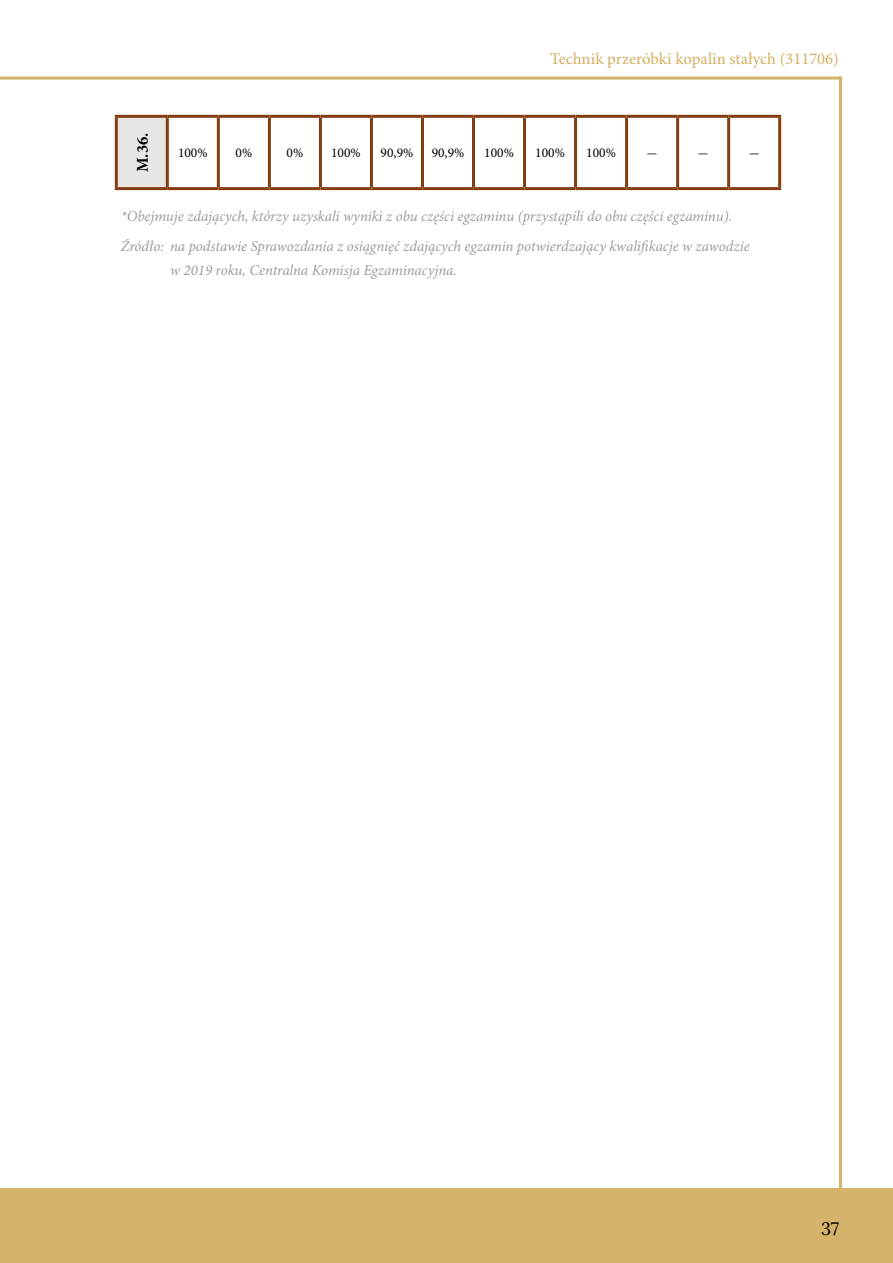
<style>
.page{position:relative;width:893px;height:1263px;background:#fff}
.page>*{position:absolute;margin:0;border:0;box-sizing:border-box;transform-origin:0 0}
.t1{font:18px "Lora";color:#000}
.t2{font:500 16.5px "Minion Pro";color:#d5b36b}
.t3{font:700 16.5px "Minion Pro";color:#000}
.t4{font:italic 15px/30.6px "Minion Pro";letter-spacing:-.005em;color:#9d9d9c}
.t5{font:13.5px "Minion Pro";color:#000}
</style>
<div class="page">
<div style="left:0;top:1188px;width:893px;height:75px;background:#d5b36b"></div>
<hr style="left:839px;top:77px;width:3px;height:1113px;background:#d5b36b">
<hr style="left:0;top:77px;width:842px;height:3px;background:#d5b36b">
<div style="left:116px;top:116px;width:51px;height:73px;background:#e8e5e2"></div>
<hr style="left:115px;top:115px;width:52px;height:3px;background:#843d12">
<hr style="left:115px;top:118px;width:3px;height:69px;background:#843d12">
<hr style="left:167px;top:115px;width:51px;height:3px;background:#843d12">
<hr style="left:166px;top:118px;width:3px;height:69px;background:#843d12">
<hr style="left:218px;top:115px;width:51px;height:3px;background:#843d12">
<hr style="left:217px;top:118px;width:3px;height:69px;background:#843d12">
<hr style="left:269px;top:115px;width:51px;height:3px;background:#843d12">
<hr style="left:268px;top:118px;width:3px;height:69px;background:#843d12">
<hr style="left:320px;top:115px;width:51px;height:3px;background:#843d12">
<hr style="left:319px;top:118px;width:3px;height:69px;background:#843d12">
<hr style="left:371px;top:115px;width:51px;height:3px;background:#843d12">
<hr style="left:370px;top:118px;width:3px;height:69px;background:#843d12">
<hr style="left:422px;top:115px;width:51px;height:3px;background:#843d12">
<hr style="left:421px;top:118px;width:3px;height:69px;background:#843d12">
<hr style="left:473px;top:115px;width:51px;height:3px;background:#843d12">
<hr style="left:472px;top:118px;width:3px;height:69px;background:#843d12">
<hr style="left:524px;top:115px;width:52px;height:3px;background:#843d12">
<hr style="left:523px;top:118px;width:3px;height:69px;background:#843d12">
<hr style="left:576px;top:115px;width:51px;height:3px;background:#843d12">
<hr style="left:574px;top:118px;width:3px;height:69px;background:#843d12">
<hr style="left:627px;top:115px;width:51px;height:3px;background:#843d12">
<hr style="left:625px;top:118px;width:3px;height:69px;background:#843d12">
<hr style="left:678px;top:115px;width:51px;height:3px;background:#843d12">
<hr style="left:676px;top:118px;width:3px;height:69px;background:#843d12">
<hr style="left:729px;top:115px;width:52px;height:3px;background:#843d12">
<hr style="left:727px;top:118px;width:3px;height:69px;background:#843d12">
<hr style="left:778px;top:118px;width:3px;height:69px;background:#843d12">
<hr style="left:115px;top:187px;width:52px;height:3px;background:#843d12">
<hr style="left:167px;top:187px;width:51px;height:3px;background:#843d12">
<hr style="left:218px;top:187px;width:51px;height:3px;background:#843d12">
<hr style="left:269px;top:187px;width:51px;height:3px;background:#843d12">
<hr style="left:320px;top:187px;width:51px;height:3px;background:#843d12">
<hr style="left:371px;top:187px;width:51px;height:3px;background:#843d12">
<hr style="left:422px;top:187px;width:51px;height:3px;background:#843d12">
<hr style="left:473px;top:187px;width:51px;height:3px;background:#843d12">
<hr style="left:524px;top:187px;width:52px;height:3px;background:#843d12">
<hr style="left:576px;top:187px;width:51px;height:3px;background:#843d12">
<hr style="left:627px;top:187px;width:51px;height:3px;background:#843d12">
<hr style="left:678px;top:187px;width:51px;height:3px;background:#843d12">
<hr style="left:729px;top:187px;width:52px;height:3px;background:#843d12">
<p class="t3" style="left:131px;top:172px;width:41px;rotate:-90deg">M.36.</p>
<p class="t2" style="left:550px;top:48px;width:290px">Technik przeróbki kopalin stałych (311706)</p>
<p class="t5" style="left:178px;top:144px;width:31px">100%</p>
<p class="t5" style="left:236px;top:144px;width:18px">0%</p>
<p class="t5" style="left:287px;top:144px;width:18px">0%</p>
<p class="t5" style="left:331px;top:144px;width:31px">100%</p>
<p class="t5" style="left:381px;top:144px;width:34px">90,9%</p>
<p class="t5" style="left:432px;top:144px;width:34px">90,9%</p>
<p class="t5" style="left:484px;top:144px;width:31px">100%</p>
<p class="t5" style="left:535px;top:144px;width:31px">100%</p>
<p class="t5" style="left:586px;top:144px;width:31px">100%</p>
<p class="t5" style="left:647px;top:144px;width:12px">-</p>
<p class="t5" style="left:698px;top:144px;width:12px">-</p>
<p class="t5" style="left:749px;top:144px;width:12px">-</p>
<p class="t4" style="left:121px;top:201px;width:630px">*Obejmuje zdających, którzy uzyskali wyniki z obu części egzaminu (przystąpili do obu części egzaminu).<br>Źródło: na podstawie Sprawozdania z osiągnięć zdających egzamin potwierdzający kwalifikacje w zawodzie</p>
<p class="t4" style="left:170px;top:255px;width:289px">w 2019 roku, Centralna Komisja Egzaminacyjna.</p>
<p class="t1" style="left:821px;top:1215px;width:19px">37</p>
</div>
